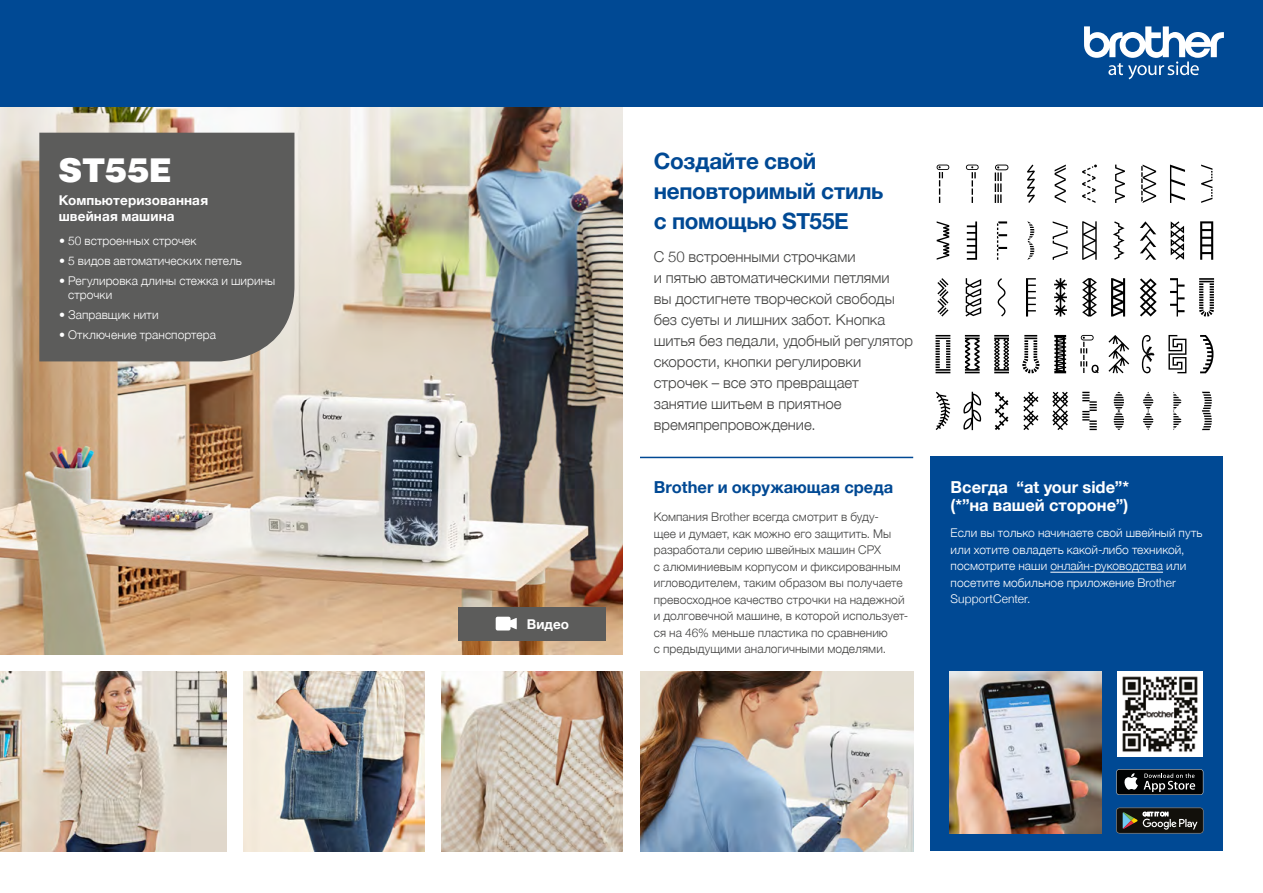
<style>
.page{position:relative;width:1263px;height:893px;background:#fff}
.page>*{position:absolute;margin:0;border:0;box-sizing:border-box;transform-origin:0 0}
.t1{font:36px "Helvetica Black cyr Bold";letter-spacing:-.02em;color:#fff}
.t2{font:700 22.5px/30px "Helvetica Neue";letter-spacing:-.015em;color:#004994}
.t3{font:700 16.5px/18px "Helvetica Neue";color:#fff}
.t4{font:700 16.5px "Helvetica Neue";color:#004994}
.t5{font:300 15px/21px "Helvetica Neue";color:#424241}
.t6{font:700 13.5px/16.2px "Helvetica Neue";letter-spacing:.01em;color:#fff}
.t7{font:300 12px/16.5px "Helvetica Neue";letter-spacing:.005em;color:#424241}
.t8{font:300 12px/16.5px "Helvetica Neue";letter-spacing:.005em;color:#fff}
</style>
<div class="page">
<div style="left:930px;top:457px;width:292px;height:394px;background:#004994"></div>
<hr style="left:640px;top:457px;width:273px;height:1px;background:#004994">
<img style="left:0;top:106px;width:623px;height:549px">
<img style="left:244px;top:671px;width:181px;height:180px">
<img style="left:442px;top:671px;width:181px;height:180px">
<img style="left:640px;top:671px;width:273px;height:180px">
<img style="left:1117px;top:671px;width:86px;height:85px">
<img style="left:949px;top:671px;width:152px;height:162px">
<div style="left:1116px;top:769px;width:87px;height:26px;background:#5b5c5d;border-radius:3px"></div>
<div style="left:1117px;top:770px;width:86px;height:24px;background:#010202;border-radius:2px"></div>
<svg style="left:1124px;top:773px;width:71px;height:19px"></svg>
<svg style="left:1116px;top:808px;width:87px;height:25px;background:#393934"></svg>
<img style="left:0;top:671px;width:227px;height:180px">
<svg style="left:936px;top:165px;width:13px;height:38px"></svg>
<svg style="left:966px;top:165px;width:13px;height:38px"></svg>
<svg style="left:995px;top:165px;width:13px;height:38px"></svg>
<svg style="left:1027px;top:165px;width:8px;height:38px"></svg>
<svg style="left:1054px;top:165px;width:12px;height:38px"></svg>
<svg style="left:1082px;top:165px;width:15px;height:38px"></svg>
<svg style="left:1115px;top:165px;width:10px;height:38px"></svg>
<svg style="left:1141px;top:165px;width:15px;height:38px"></svg>
<svg style="left:1170px;top:165px;width:15px;height:38px"></svg>
<svg style="left:1201px;top:165px;width:11px;height:38px"></svg>
<svg style="left:937px;top:221px;width:12px;height:39px"></svg>
<svg style="left:967px;top:221px;width:10px;height:39px"></svg>
<svg style="left:997px;top:221px;width:10px;height:39px"></svg>
<svg style="left:1027px;top:221px;width:7px;height:39px"></svg>
<svg style="left:1053px;top:221px;width:14px;height:39px"></svg>
<svg style="left:1082px;top:221px;width:15px;height:39px"></svg>
<svg style="left:1113px;top:221px;width:11px;height:39px"></svg>
<svg style="left:1140px;top:221px;width:16px;height:39px"></svg>
<svg style="left:1171px;top:221px;width:13px;height:39px"></svg>
<svg style="left:1200px;top:221px;width:13px;height:39px"></svg>
<svg style="left:937px;top:278px;width:11px;height:39px"></svg>
<svg style="left:965px;top:278px;width:16px;height:39px"></svg>
<svg style="left:998px;top:278px;width:7px;height:39px"></svg>
<svg style="left:1026px;top:278px;width:10px;height:39px"></svg>
<svg style="left:1054px;top:278px;width:13px;height:39px"></svg>
<svg style="left:1082px;top:278px;width:15px;height:39px"></svg>
<svg style="left:1111px;top:278px;width:14px;height:39px"></svg>
<svg style="left:1140px;top:278px;width:17px;height:39px"></svg>
<svg style="left:1170px;top:278px;width:14px;height:39px"></svg>
<svg style="left:1199px;top:278px;width:15px;height:39px"></svg>
<svg style="left:935px;top:335px;width:15px;height:38px"></svg>
<svg style="left:965px;top:335px;width:15px;height:38px"></svg>
<svg style="left:994px;top:335px;width:15px;height:38px"></svg>
<svg style="left:1022px;top:335px;width:17px;height:38px"></svg>
<svg style="left:1054px;top:335px;width:12px;height:38px"></svg>
<svg style="left:1080px;top:335px;width:19px;height:38px"></svg>
<svg style="left:1108px;top:335px;width:21px;height:38px"></svg>
<svg style="left:1142px;top:335px;width:12px;height:38px"></svg>
<svg style="left:1168px;top:335px;width:18px;height:38px"></svg>
<svg style="left:1200px;top:335px;width:13px;height:38px"></svg>
<svg style="left:936px;top:392px;width:14px;height:38px"></svg>
<svg style="left:963px;top:392px;width:18px;height:38px"></svg>
<svg style="left:995px;top:392px;width:13px;height:38px"></svg>
<svg style="left:1023px;top:392px;width:15px;height:38px"></svg>
<svg style="left:1052px;top:392px;width:16px;height:38px"></svg>
<svg style="left:1082px;top:392px;width:15px;height:38px"></svg>
<svg style="left:1114px;top:392px;width:10px;height:38px"></svg>
<svg style="left:1143px;top:392px;width:10px;height:38px"></svg>
<svg style="left:1173px;top:392px;width:8px;height:38px"></svg>
<svg style="left:1202px;top:392px;width:10px;height:38px"></svg>
<div style="left:39px;top:133px;width:255px;height:228px;background:#5c5c5b"></div>
<hr style="left:1050px;top:572px;width:113px;height:1px;background:#fff">
<div style="left:458px;top:607px;width:148px;height:33px;background:#5c5c5b"></div>
<svg style="left:496px;top:617px;width:21px;height:13px"></svg>
<div style="left:0;top:0;width:1263px;height:106px;background:#004994"></div>
<svg style="left:1084px;top:26px;width:140px;height:53px"></svg>
<h1 class="t1" style="left:58px;top:152px;width:115px">ST55E</h1>
<p class="t6" style="left:59px;top:192px;width:151px">Компьютеризованная швейная машина</p>
<p class="t8" style="left:59px;top:232px;width:139px">• 50 встроенных строчек</p>
<p class="t8" style="left:59px;top:252px;width:184px">• 5 видов автоматических петель</p>
<p class="t8" style="left:68px;top:273px;width:209px;line-height:14.4px;text-indent:-9px">• Регулировка длины стежка и ширины строчки</p>
<p class="t8" style="left:59px;top:306px;width:101px">• Заправщик нити</p>
<p class="t8" style="left:59px;top:326px;width:158px">• Отключение транспортера</p>
<p class="t6" style="left:527px;top:616px;width:44px">Видео</p>
<h2 class="t2" style="left:654px;top:146px;width:231px">Создайте свой неповторимый стиль с помощью ST55E</h2>
<p class="t5" style="left:654px;top:245px;width:261px">С 50 встроенными строчками<br>и пятью автоматическими петлями<br>вы достигнете творческой свободы без суеты и лишних забот. Кнопка шитья без педали, удобный регулятор скорости, кнопки регулировки строчек – все это превращает занятие шитьем в приятное времяпрепровождение.</p>
<h3 class="t4" style="left:654px;top:474px;width:241px">Brother и окружающая среда</h3>
<p class="t7" style="left:654px;top:508px;width:256px">Компания Brother всегда смотрит в буду-<br>щее и думает, как можно его защитить. Мы разработали серию швейных машин CPX<br>с алюминиевым корпусом и фиксированным игловодителем, таким образом вы получаете превосходное качество строчки на надежной и долговечной машине, в которой использует&shy;ся на 46% меньше пластика по сравнению<br>с предыдущими аналогичными моделями.</p>
<h3 class="t3" style="left:951px;top:478px;width:180px">Всегда “at your side”* (*”на вашей стороне”)</h3>
<p class="t8" style="left:951px;top:524px;width:253px">Если вы только начинаете свой швейный путь или хотите овладеть какой-либо техникой, посмотрите наши онлайн-руководства или посетите мобильное приложение Brother SupportCenter.</p>
</div>
